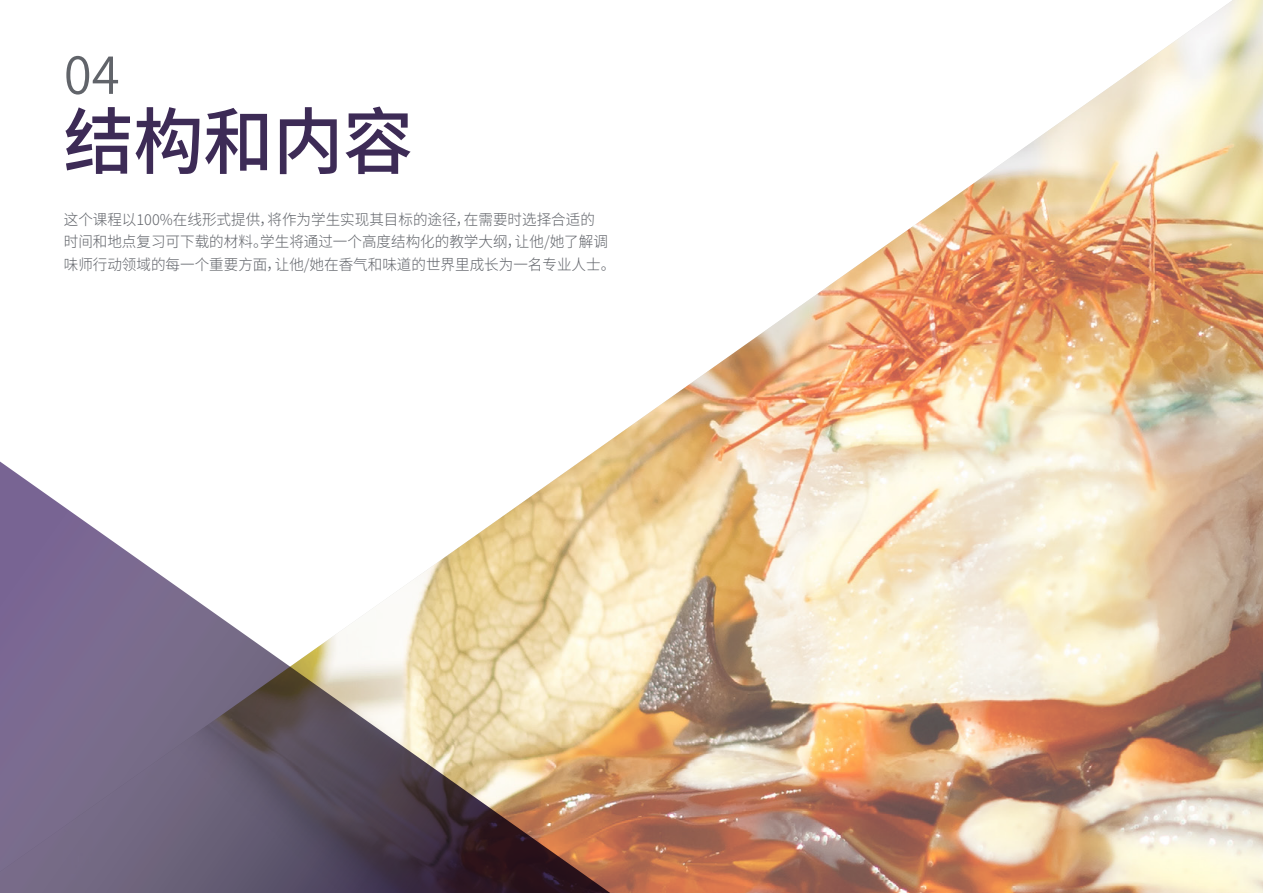
<style>
.page{position:relative;width:1263px;height:893px;background:#fff}
.page>*{position:absolute;margin:0;border:0;box-sizing:border-box;transform-origin:0 0}
.t1{font:500 72px "Source Han Sans CN";color:#3d2b56}
.t2{font:52.5px "Source Han Sans CN";color:#61646a}
.t3{font:300 15px/22.5px "Source Han Sans CN";color:#61646a}
</style>
<div class="page">
<img style="left:602px;top:0;width:661px;height:893px">
<svg style="left:0;top:446px;width:640px;height:447px"></svg>
<h2 class="t2" style="left:64px;top:45px;width:57px">04</h2>
<h1 class="t1" style="left:64px;top:101px;width:351px">结构和内容</h1>
<p class="t3" style="left:64px;top:208px;width:553px">这个课程以100%在线形式提供，将作为学生实现其目标的途径，在需要时选择合适的<br>时间和地点复习可下载的材料。学生将通过一个高度结构化的教学大纲，让他/她了解调味师行动领域的每一个重要方面，让他/她在香气和味道的世界里成长为一名专业人士。</p>
</div>
